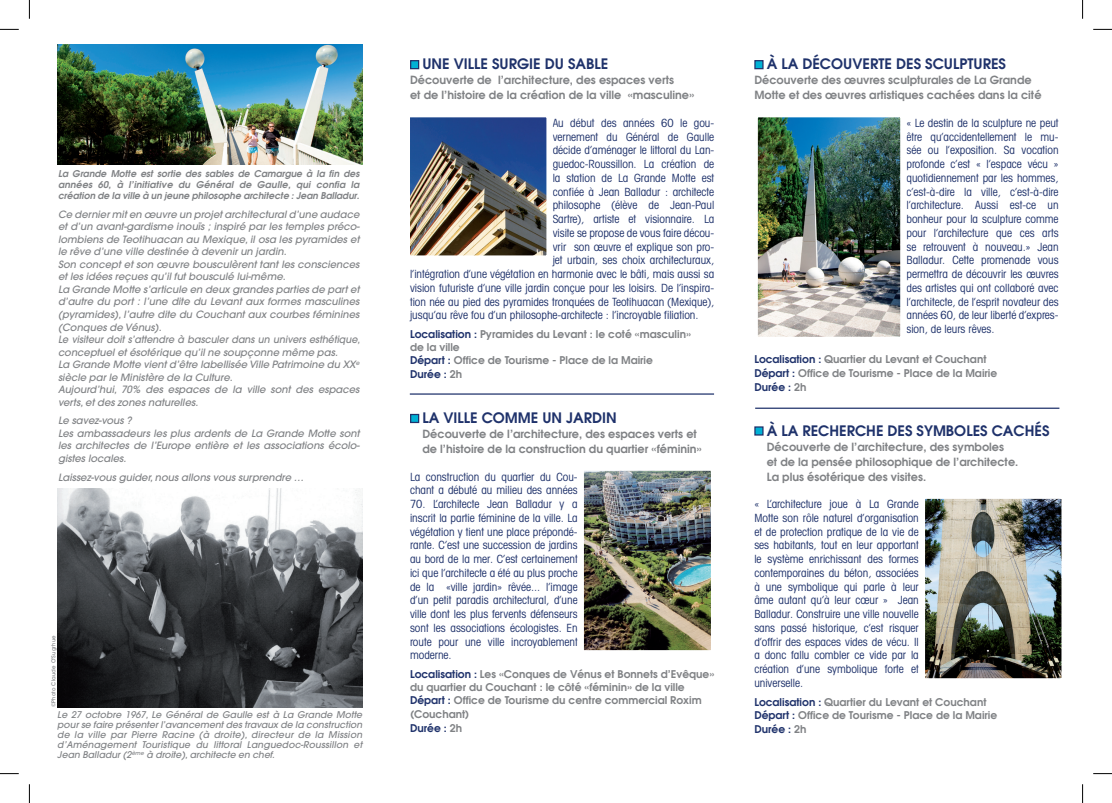
<style>
.page{position:relative;width:1112px;height:803px;background:#fff}
.page>*{position:absolute;margin:0;border:0;box-sizing:border-box;transform-origin:0 0}
.t1{font:600 14.38px "Avant Garde";color:#1f326b}
.t2{font:condensed 11.25px/13.8px "Avant Garde IT Cby BT";color:#1f326b;text-align:justify}
.t3{font:600 11.25px/15px "Avant Garde";color:#808285}
.t4{font:600 10.62px/12.5px "Avant Garde";color:#808285}
.t5{font:600 10.62px "Avant Garde";color:#1f326b}
.t6{font:italic 500 10px/12.5px "Avant Garde";color:#808285;text-align:justify}
.t7{font:italic 500 10px/12.5px "Avant Garde";color:#808285;scale:.95 1}
.t8{font:italic 600 9.38px/11.2px "Avant Garde";color:#808285;text-align:justify}
.t9{font:italic 500 9.25px/10px "Avant Garde";color:#808285;text-align:justify}
.t10{font:500 5.62px "Avant Garde IT Cby BT";letter-spacing:.03em;color:#808285}
.s1{color:#1f326b}
.s2{color:#808285}
</style>
<div class="page">
<div style="left:410px;top:60px;width:9px;height:9px;background:#00b1d5;border:1px solid #1f326b"></div>
<div style="left:410px;top:414px;width:9px;height:9px;background:#00b1d5;border:1px solid #1f326b"></div>
<div style="left:754px;top:60px;width:9px;height:9px;background:#00b1d5;border:1px solid #1f326b"></div>
<div style="left:754px;top:426px;width:9px;height:10px;background:#00b1d5;border:1px solid #1f326b"></div>
<hr style="left:409px;top:393px;width:305px;height:2px;background:#1f326b">
<hr style="left:755px;top:408px;width:304px;height:1px;background:#1f326b">
<img style="left:758px;top:118px;width:141px;height:218px">
<div style="left:751px;top:111px;width:155px;height:232px;border:6px solid #fff"></div>
<img style="left:410px;top:118px;width:135px;height:137px">
<div style="left:403px;top:111px;width:149px;height:151px;border:6px solid #fff"></div>
<img style="left:57px;top:44px;width:305px;height:121px">
<img style="left:57px;top:489px;width:305px;height:218px">
<img style="left:925px;top:500px;width:135px;height:177px">
<div style="left:918px;top:493px;width:149px;height:191px;border:6px solid #fff"></div>
<img style="left:584px;top:471px;width:126px;height:178px">
<div style="left:577px;top:464px;width:140px;height:192px;border:6px solid #fff"></div>
<svg style="left:0;top:29px;width:19px;height:1px"></svg>
<svg style="left:1093px;top:29px;width:18px;height:1px"></svg>
<svg style="left:0;top:773px;width:19px;height:1px"></svg>
<svg style="left:1093px;top:773px;width:18px;height:1px"></svg>
<svg style="left:29px;top:0;width:1px;height:19px"></svg>
<svg style="left:29px;top:784px;width:1px;height:19px"></svg>
<svg style="left:1082px;top:0;width:1px;height:19px"></svg>
<svg style="left:1082px;top:784px;width:1px;height:19px"></svg>
<p class="t8" style="left:58px;top:167px;width:303px">La Grande Motte est sortie des sables de Camargue à la fin des années 60, à l’initiative du Général de Gaulle, qui confia la création de la ville à un jeune philosophe architecte : Jean Balladur.</p>
<p class="t6" style="left:58px;top:208px;width:303px">Ce dernier mit en œuvre un projet architectural d’une audace et d’un avant-gardisme inouïs ; inspiré par les temples préco&shy;lombiens de Teotihuacan au Mexique, il osa les pyramides et le rêve d’une ville destinée à devenir un jardin.</p>
<p class="t6" style="left:58px;top:258px;width:303px">Son concept et son œuvre bousculèrent tant les consciences et les idées reçues qu’il fut bousculé lui-même.</p>
<p class="t6" style="left:58px;top:283px;width:303px">La Grande Motte s’articule en deux grandes parties de part et d’autre du port : l’une dite du Levant aux formes masculines (pyramides), l’autre dite du Couchant aux courbes féminines (Conques de Vénus).</p>
<p class="t7" style="left:58px;top:333px;width:319px">Le visiteur doit s’attendre à basculer dans un univers esthétique, conceptuel et ésotérique qu’il ne soupçonne même pas.</p>
<p class="t6" style="left:58px;top:358px;width:303px">La Grande Motte vient d’être labellisée Ville Patrimoine du XX<sup>e </sup>siècle par le Ministère de la Culture.</p>
<p class="t6" style="left:58px;top:383px;width:303px">Aujourd’hui, 70% des espaces de la ville sont des espaces verts, et des zones naturelles.</p>
<p class="t6" style="left:58px;top:414px;width:75px">Le savez-vous ?</p>
<p class="t6" style="left:58px;top:427px;width:303px">Les ambassadeurs les plus ardents de La Grande Motte sont les architectes de l’Europe entière et les associations écolo&shy;gistes locales.</p>
<p class="t6" style="left:58px;top:471px;width:247px">Laissez-vous guider, nous allons vous surprendre …</p>
<p class="t10" style="left:50px;top:707px;width:73px;rotate:-90deg">©Photo Claude O’Sugrhue</p>
<p class="t9" style="left:57px;top:710px;width:306px">Le 27 octobre 1967, Le Général de Gaulle est à La Grande Motte pour se faire présenter l’avancement des travaux de la construction de la ville par Pierre Racine (à droite), directeur de la Mission d’Aménagement Touristique du littoral Languedoc-Roussillon et Jean Balladur (2<sup>ème</sup> à droite), architecte en chef.</p>
<p class="t1" style="left:422px;top:55px;width:187px">UNE VILLE SURGIE DU SABLE</p>
<p class="t3" style="left:410px;top:72px;width:286px">Découverte de l’architecture, des espaces verts<br>et de l’histoire de la création de la ville «masculine»</p>
<p class="t2" style="left:552px;top:116px;width:163px">Au début des années 60 le gou-</p>
<p class="t2" style="left:552px;top:130px;width:163px">vernement du Général de Gaulle</p>
<p class="t2" style="left:552px;top:143px;width:163px">décide d’aménager le littoral du Lan-</p>
<p class="t2" style="left:552px;top:157px;width:163px">guedoc-Roussillon. La création de</p>
<p class="t2" style="left:552px;top:171px;width:163px">la station de La Grande Motte est</p>
<p class="t2" style="left:552px;top:185px;width:163px">confiée à Jean Balladur : architecte</p>
<p class="t2" style="left:552px;top:198px;width:163px">philosophe (élève de Jean-Paul</p>
<p class="t2" style="left:552px;top:212px;width:163px">Sartre), artiste et visionnaire. La</p>
<p class="t2" style="left:552px;top:226px;width:163px">visite se propose de vous faire décou-</p>
<p class="t2" style="left:552px;top:240px;width:163px">vrir son œuvre et explique son pro-</p>
<p class="t2" style="left:552px;top:253px;width:163px">jet urbain, ses choix architecturaux,</p>
<p class="t2" style="left:410px;top:267px;width:305px">l’intégration d’une végétation en harmonie avec le bâti, mais aussi sa</p>
<p class="t2" style="left:410px;top:281px;width:306px">vision futuriste d’une ville jardin conçue pour les loisirs. De l’inspira-</p>
<p class="t2" style="left:410px;top:295px;width:306px">tion née au pied des pyramides tronquées de Teotihuacan (Mexique),</p>
<p class="t2" style="left:410px;top:308px;width:290px">jusqu’au rêve fou d’un philosophe-architecte : l’incroyable filiation.</p>
<p class="t4" style="left:410px;top:328px;width:282px"><span class="s1">Localisation :</span> Pyramides du Levant : le coté «masculin»</p>
<p class="t4" style="left:410px;top:340px;width:51px">de la ville</p>
<p class="t4" style="left:410px;top:354px;width:244px"><span class="s1">Départ :</span> Office de Tourisme - Place de la Mairie</p>
<p class="t5" style="left:410px;top:367px;width:54px">Durée : <span class="s2">2h</span></p>
<p class="t1" style="left:422px;top:408px;width:196px">LA VILLE COMME UN JARDIN</p>
<p class="t3" style="left:422px;top:426px;width:281px">Découverte de l’architecture, des espaces verts et de l’histoire de la construction du quartier «féminin»</p>
<p class="t2" style="left:410px;top:470px;width:169px">La construction du quartier du Cou&shy;chant a débuté au milieu des années</p>
<p class="t2" style="left:410px;top:497px;width:169px">70. L’architecte Jean Balladur y a inscrit la partie féminine de la ville. La végétation y tient une place prépondé&shy;rante. C’est une succession de jardins au bord de la mer. C’est certainement ici que l’architecte a été au plus proche de la «ville jardin» rêvée... l’image d’un petit paradis architectural, d’une ville dont les plus fervents défenseurs sont les associations écologistes. En route pour une ville incroyablement moderne.</p>
<p class="t4" style="left:410px;top:668px;width:306px"><span class="s1">Localisation :</span> Les «Conques de Vénus et Bonnets d’Evêque» du quartier du Couchant : le côté «féminin» de la ville</p>
<p class="t4" style="left:410px;top:693px;width:293px;line-height:13.8px"><span class="s1">Départ :</span> Office de Tourisme du centre commercial Roxim (Couchant)</p>
<p class="t5" style="left:410px;top:721px;width:54px">Durée : <span class="s2">2h</span></p>
<p class="t1" style="left:766px;top:55px;width:241px">À LA DÉCOUVERTE DES SCULPTURES</p>
<p class="t3" style="left:754px;top:72px;width:289px">Découverte des œuvres sculpturales de La Grande<br>Motte et des œuvres artistiques cachées dans la cité</p>
<p class="t2" style="left:906px;top:116px;width:154px">« Le destin de la sculpture ne peut être qu’accidentellement le mu&shy;sée ou l’exposition. Sa vocation profonde c’est « l’espace vécu » quotidiennement par les hommes, c’est-à-dire la ville, c’est-à-dire l’architecture. Aussi est-ce un bonheur pour la sculpture comme pour l’architecture que ces arts se retrouvent à nouveau.» Jean Balladur. Cette promenade vous permettra de découvrir les œuvres des artistes qui ont collaboré avec l’architecte, de l’esprit novateur des années 60, de leur liberté d’expres&shy;sion, de leurs rêves.</p>
<p class="t4" style="left:754px;top:353px;width:234px"><span class="s1">Localisation :</span> Quartier du Levant et Couchant</p>
<p class="t4" style="left:754px;top:366px;width:244px"><span class="s1">Départ :</span> Office de Tourisme - Place de la Mairie</p>
<p class="t5" style="left:754px;top:380px;width:54px">Durée : <span class="s2">2h</span></p>
<p class="t1" style="left:766px;top:421px;width:284px">À LA RECHERCHE DES SYMBOLES CACHÉS</p>
<p class="t3" style="left:766px;top:439px;width:253px">Découverte de l’architecture, des symboles<br>et de la pensée philosophique de l’architecte.<br>La plus ésotérique des visites.</p>
<p class="t2" style="left:754px;top:497px;width:166px">« L’architecture joue à La Grande Motte son rôle naturel d’organisation et de protection pratique de la vie de ses habitants, tout en leur apportant le système enrichissant des formes contemporaines du béton, associées à une symbolique qui parle à leur âme autant qu’à leur cœur » Jean Balladur. Construire une ville nouvelle sans passé historique, c’est risquer d’offrir des espaces vides de vécu. Il a donc fallu combler ce vide par la création d’une symbolique forte et universelle.</p>
<p class="t4" style="left:754px;top:695px;width:234px"><span class="s1">Localisation :</span> Quartier du Levant et Couchant</p>
<p class="t4" style="left:754px;top:709px;width:244px"><span class="s1">Départ :</span> Office de Tourisme - Place de la Mairie</p>
<p class="t5" style="left:754px;top:722px;width:54px">Durée : <span class="s2">2h</span></p>
</div>
